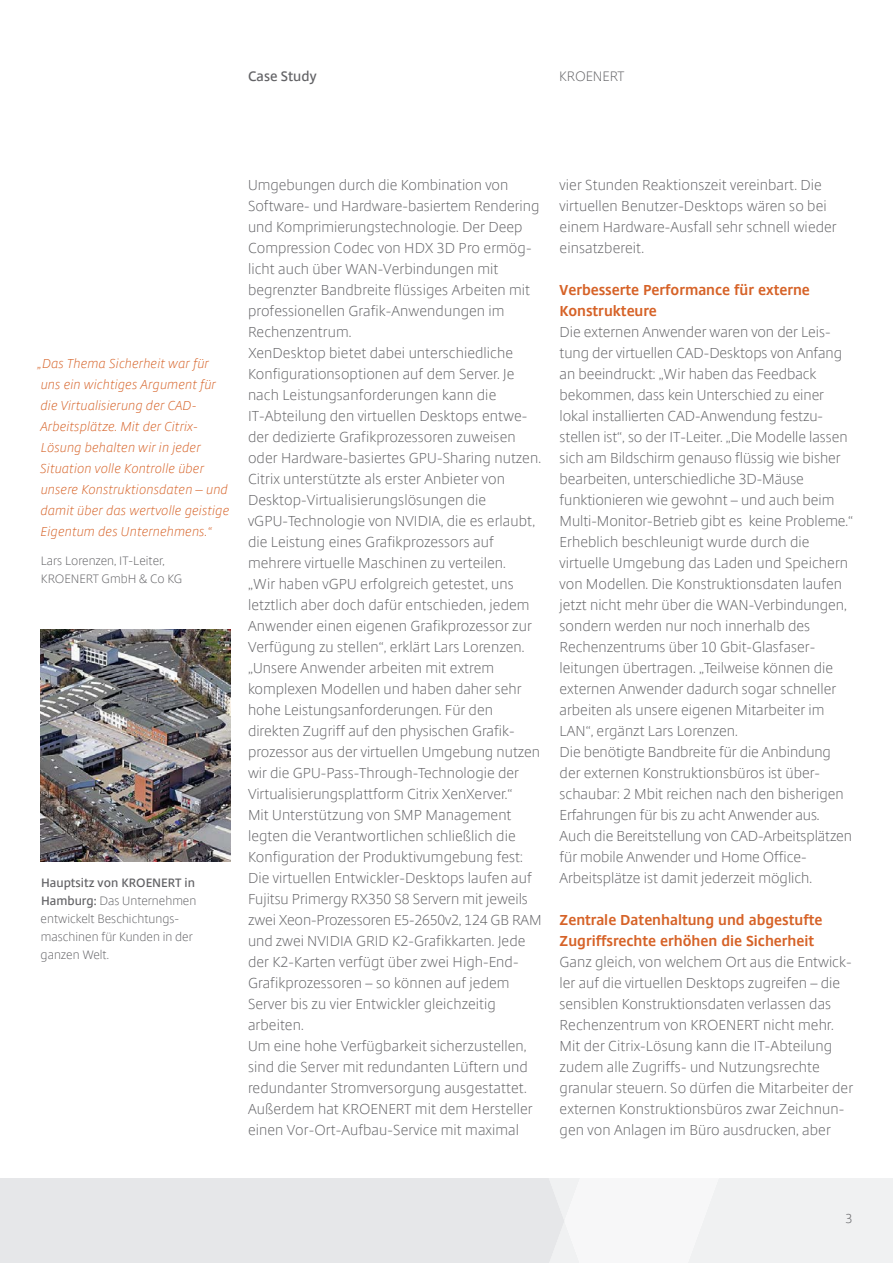
<style>
.page{position:relative;width:893px;height:1263px;background:#fff}
.page>*{position:absolute;margin:0;border:0;box-sizing:border-box;transform-origin:0 0}
.t1{font:300 14.25px/21px "Citrix Sans";letter-spacing:.005em;color:#636366}
.t2{font:700 14.25px/21px "Citrix Sans";color:#d66227}
.t3{font:600 13.5px "Citrix Sans";letter-spacing:.005em;color:#636366}
.t4{font:300 13.5px "Citrix Sans";color:#636366}
.t5{font:italic 300 12.75px/21px "Citrix Sans";letter-spacing:.01em;color:#d66227}
.t6{font:300 12.75px "Citrix Sans";color:#636366}
.t7{font:300 12px/18px "Citrix Sans";color:#636366}
.s1{font-weight:600}
</style>
<div class="page">
<div style="left:564px;top:1178px;width:329px;height:85px;background:#f0f1f2"></div>
<div style="left:0;top:1178px;width:564px;height:85px;background:#e6e7e9"></div>
<img style="left:40px;top:630px;width:190px;height:232px">
<p class="t3" style="left:248px;top:68px;width:70px">Case Study</p>
<p class="t4" style="left:559px;top:68px;width:67px">KROENERT</p>
<p class="t5" style="left:37px;top:353px;width:194px">„Das Thema Sicherheit war für uns ein wichtiges Argument für die Virtualisierung der CAD-<br>Arbeitsplätze. Mit der Citrix-<br>Lösung behalten wir in jeder<br>Situation volle Kontrolle über unsere Konstruktionsdaten – und damit über das wertvolle geistige<br>Eigentum des Unternehmens.“</p>
<p class="t7" style="left:41px;top:552px;width:143px">Lars Lorenzen, IT-Leiter,<br>KROENERT GmbH &amp; Co KG</p>
<p class="t7" style="left:41px;top:874px;width:157px"><span class="s1">Hauptsitz von KROENERT in<br>Hamburg:</span> Das Unternehmen entwickelt Beschichtungs&shy;maschinen für Kunden in der ganzen Welt.</p>
<p class="t1" style="left:248px;top:174px;width:295px">Umgebungen durch die Kombination von Software- und Hardware-basiertem Rendering und Komprimierungstechnologie. Der Deep Compression Codec von HDX 3D Pro ermög&shy;licht auch über WAN-Verbindungen mit begrenzter Bandbreite flüssiges Arbeiten mit professionellen Grafik-Anwendungen im Rechenzentrum.<br>XenDesktop bietet dabei unterschiedliche Konfigurationsoptionen auf dem Server. Je nach Leistungsanforderungen kann die IT-Abteilung den virtuellen Desktops entwe&shy;der dedizierte Grafikprozessoren zuweisen oder Hardware-basiertes GPU-Sharing nutzen.<br>Citrix unterstützte als erster Anbieter von Desktop-Virtualisierungslösungen die vGPU-Technologie von NVIDIA, die es erlaubt, die Leistung eines Grafikprozessors auf mehrere virtuelle Maschinen zu verteilen.<br>„Wir haben vGPU erfolgreich getestet, uns letztlich aber doch dafür entschieden, jedem Anwender einen eigenen Grafikprozessor zur Verfügung zu stellen“, erklärt Lars Lorenzen. „Unsere Anwender arbeiten mit extrem komplexen Modellen und haben daher sehr hohe Leistungsanforderungen. Für den direkten Zugriff auf den physischen Grafik&shy;prozessor aus der virtuellen Umgebung nutzen wir die GPU-Pass-Through-Technologie der Virtualisierungsplattform Citrix XenXerver.“<br>Mit Unterstützung von SMP Management legten die Verantwortlichen schließlich die Konfiguration der Produktivumgebung fest:<br>Die virtuellen Entwickler-Desktops laufen auf Fujitsu Primergy RX350 S8 Servern mit jeweils zwei Xeon-Prozessoren E5-2650v2, 124 GB RAM und zwei NVIDIA GRID K2-Grafikkarten. Jede der K2-Karten verfügt über zwei High-End-Grafikprozessoren – so können auf jedem Server bis zu vier Entwickler gleichzeitig arbeiten.<br>Um eine hohe Verfügbarkeit sicherzustellen, sind die Server mit redundanten Lüftern und redundanter Stromversorgung ausgestattet.<br>Außerdem hat KROENERT mit dem Hersteller einen Vor-Ort-Aufbau-Service mit maximal</p>
<p class="t1" style="left:560px;top:175px;width:279px">vier Stunden Reaktionszeit vereinbart. Die virtuellen Benutzer-Desktops wären so bei einem Hardware-Ausfall sehr schnell wieder einsatzbereit.</p>
<p class="t2" style="left:560px;top:279px;width:252px">Verbesserte Performance für externe<br>Konstrukteure</p>
<p class="t1" style="left:560px;top:322px;width:295px">Die externen Anwender waren von der Leis&shy;tung der virtuellen CAD-Desktops von Anfang an beeindruckt: „Wir haben das Feedback bekommen, dass kein Unterschied zu einer lokal installierten CAD-Anwendung festzu&shy;stellen ist“, so der IT-Leiter. „Die Modelle lassen sich am Bildschirm genauso flüssig wie bisher bearbeiten, unterschiedliche 3D-Mäuse funktionieren wie gewohnt – und auch beim Multi-Monitor-Betrieb gibt es keine Probleme.“ Erheblich beschleunigt wurde durch die virtuelle Umgebung das Laden und Speichern von Modellen. Die Konstruktionsdaten laufen jetzt nicht mehr über die WAN-Verbindungen, sondern werden nur noch innerhalb des Rechenzentrums über 10 Gbit-Glasfaser&shy;leitungen übertragen. „Teilweise können die externen Anwender dadurch sogar schneller arbeiten als unsere eigenen Mitarbeiter im LAN“, ergänzt Lars Lorenzen.<br>Die benötigte Bandbreite für die Anbindung der externen Konstruktionsbüros ist über&shy;schaubar: 2 Mbit reichen nach den bisherigen Erfahrungen für bis zu acht Anwender aus.<br>Auch die Bereitstellung von CAD-Arbeitsplätzen für mobile Anwender und Home Office-Arbeitsplätze ist damit jederzeit möglich.</p>
<p class="t2" style="left:560px;top:909px;width:264px">Zentrale Datenhaltung und abgestufte<br>Zugriffsrechte erhöhen die Sicherheit</p>
<p class="t1" style="left:560px;top:952px;width:295px">Ganz gleich, von welchem Ort aus die Entwick&shy;ler auf die virtuellen Desktops zugreifen – die sensiblen Konstruktionsdaten verlassen das Rechenzentrum von KROENERT nicht mehr.<br>Mit der Citrix-Lösung kann die IT-Abteilung zudem alle Zugriffs- und Nutzungsrechte granular steuern. So dürfen die Mitarbeiter der externen Konstruktionsbüros zwar Zeichnun&shy;gen von Anlagen im Büro ausdrucken, aber</p>
<p class="t6" style="left:846px;top:1211px;width:8px">3</p>
</div>
